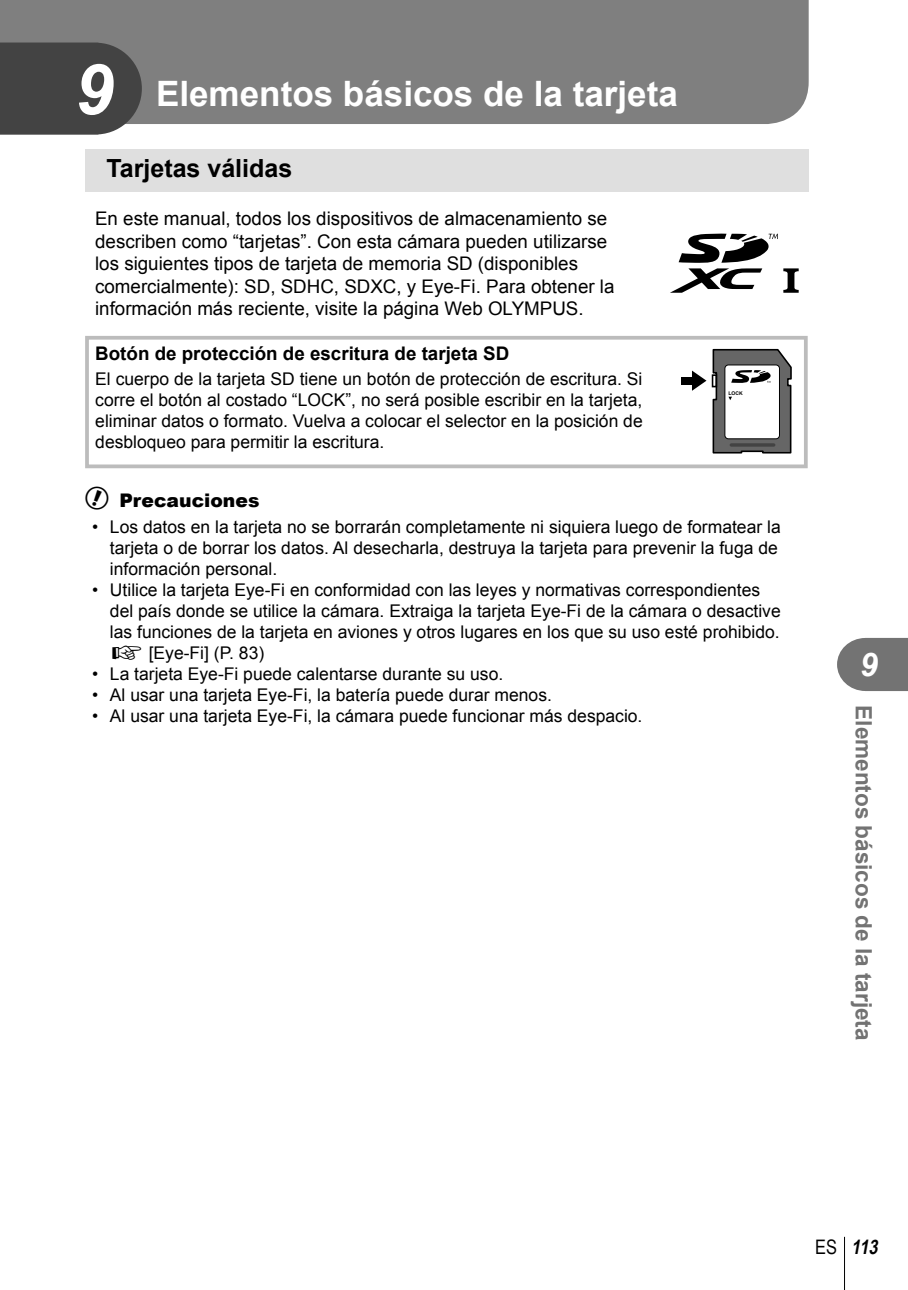
<style>
.page{position:relative;width:908px;height:1290px;background:#fff}
.page>*{position:absolute;margin:0;border:0;box-sizing:border-box;transform-origin:0 0}
.t1{font:italic 700 70px "Arial";color:#fff}
.t2{font:700 35px "Arial";color:#fff}
.t3{font:italic 700 32.5px "Arial";color:#fff}
.t4{font:700 25px "Arial";color:#000}
.t5{font:700 22.5px "Arial";color:#737373}
.t6{font:italic 700 20px "Arial Narrow";color:#000}
.t7{font:18.75px/22.5px "Arial";color:#000}
.t8{font:700 18.75px "Arial";color:#000}
.t9{font:900 18.75px "Arial";color:#000}
.t10{font:17.5px/21px "Arial";color:#000}
.t11{font:700 5px "Arial";color:#000}
.s1{font-family:"olympus 15";font-weight:400;font-size:23.75px}
.s2{font-family:"Olympus 1"}
.s3{font-weight:400;font-style:normal}
</style>
<div class="page">
<hr style="left:843px;top:1237px;width:1px;height:53px;background:#000">
<svg style="left:837px;top:638px;width:70px;height:53px;background:#7f7f7f"></svg>
<div style="left:0;top:0;width:808px;height:124px;background:#7f7f7f"></div>
<svg style="left:0;top:43px;width:142px;height:92px;background:#4a4a4a"></svg>
<div style="left:85px;top:149px;width:723px;height:42px;background:#dfdfdf"></div>
<svg style="left:670px;top:234px;width:107px;height:59px"></svg>
<svg style="left:783px;top:268px;width:15px;height:25px"></svg>
<div style="left:680px;top:377px;width:15px;height:7px;background:#000"></div>
<svg style="left:691px;top:348px;width:101px;height:106px"></svg>
<div style="left:85px;top:336px;width:722px;height:132px;border:4px solid #bcbcbc"></div>
<h1 class="t1" style="left:74px;top:51px;width:40px">9</h1>
<h2 class="t2" style="left:156px;top:75px;width:523px">Elementos básicos de la tarjeta</h2>
<h3 class="t4" style="left:106px;top:154px;width:187px">Tarjetas válidas</h3>
<p class="t7" style="left:95px;top:207px;width:520px">En este manual, todos los dispositivos de almacenamiento se describen como “tarjetas”. Con esta cámara pueden utilizarse los siguientes tipos de tarjeta de memoria SD (disponibles comercialmente): SD, SDHC, SDXC, y Eye-Fi. Para obtener la información más reciente, visite la página Web OLYMPUS.</p>
<p class="t8" style="left:95px;top:343px;width:415px">Botón de protección de escritura de tarjeta SD</p>
<p class="t10" style="left:95px;top:368px;width:548px;text-align:justify">El cuerpo de la tarjeta SD tiene un botón de protección de escritura. Si corre el botón al costado “LOCK”, no será posible escribir en la tarjeta, eliminar datos o formato. Vuelva a colocar el selector en la posición de desbloqueo para permitir la escritura.</p>
<p class="t11" style="left:728px;top:391px;width:16px">LOCK</p>
<p class="t9" style="left:85px;top:487px;width:176px"><span class="s1">#</span> Precauciones</p>
<p class="t10" style="left:110px;top:516px;width:672px;text-indent:-18px">• Los datos en la tarjeta no se borrarán completamente ni siquiera luego de formatear la tarjeta o de borrar los datos. Al desecharla, destruya la tarjeta para prevenir la fuga de información personal.</p>
<p class="t10" style="left:110px;top:580px;width:672px;text-indent:-18px">• Utilice la tarjeta Eye-Fi en conformidad con las leyes y normativas correspondientes del país donde se utilice la cámara. Extraiga la tarjeta Eye-Fi de la cámara o desactive las funciones de la tarjeta en aviones y otros lugares en los que su uso esté prohibido. <span class="s2">g</span> [Eye-Fi] (P. 83)</p>
<p class="t10" style="left:92px;top:664px;width:412px">• La tarjeta Eye-Fi puede calentarse durante su uso.</p>
<p class="t10" style="left:92px;top:685px;width:461px">• Al usar una tarjeta Eye-Fi, la batería puede durar menos.</p>
<p class="t10" style="left:92px;top:706px;width:551px">• Al usar una tarjeta Eye-Fi, la cámara puede funcionar más despacio.</p>
<h3 class="t3" style="left:859px;top:647px;width:20px">9</h3>
<p class="t5" style="left:875px;top:705px;width:337px;rotate:90deg">Elementos básicos de la tarjeta</p>
<p class="t6" style="left:814px;top:1235px;width:68px"><span class="s3">ES</span> 113</p>
</div>
